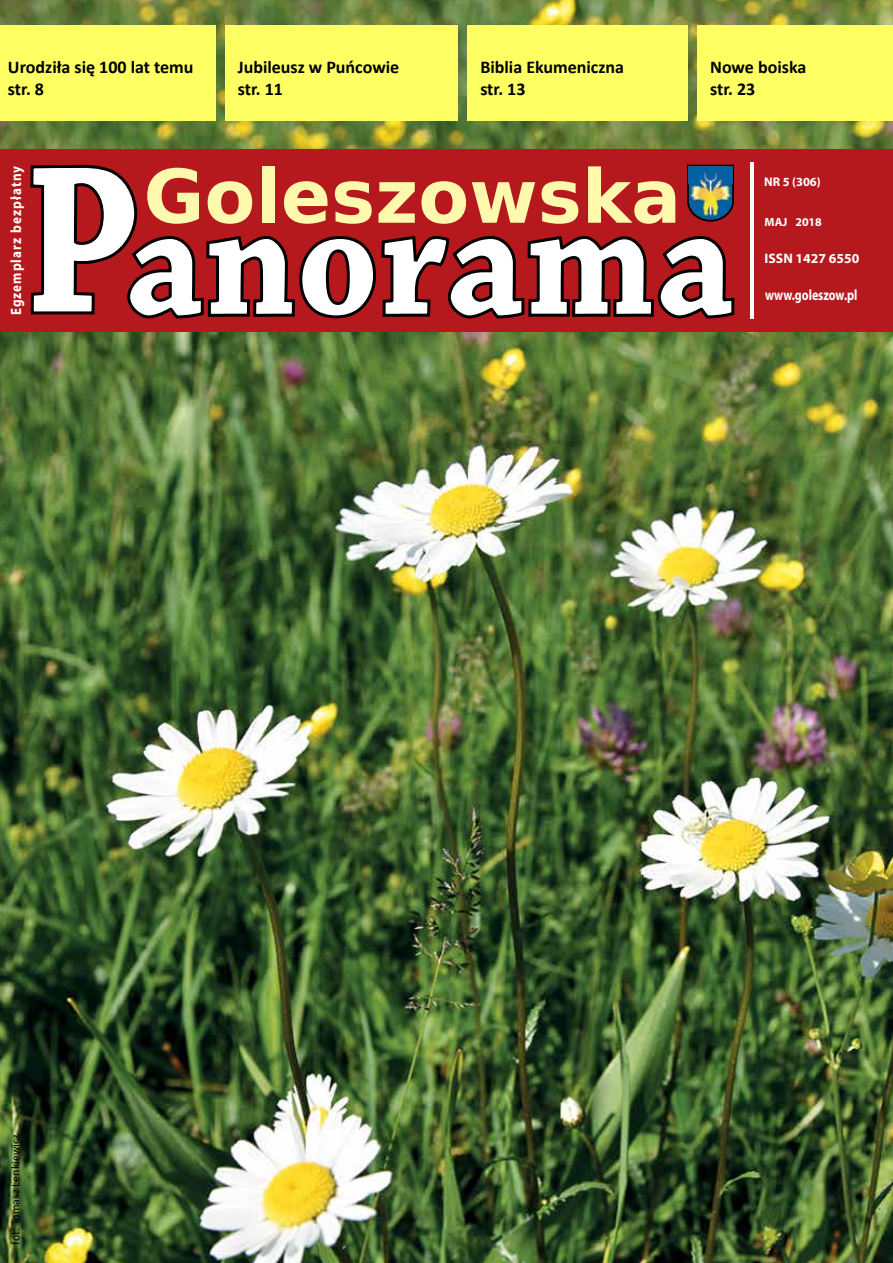
<style>
.page{position:relative;width:893px;height:1263px;background:#fff}
.page>*{position:absolute;margin:0;border:0;box-sizing:border-box;transform-origin:0 0}
.t1{font:700 172.65px "Chaparral Pro";color:#fff;scale:.88 1}
.t2{font:700 74.1px "DejaVu Sans";color:#fff9ae}
.t3{font:700 18px/21.6px "Calibri";color:#000}
.t4{font:700 15px "Myriad Pro";letter-spacing:.075em;color:#fff;scale:.87 1}
.t5{font:700 15px "Myriad Pro";color:#fff;scale:.79 1}
.t6{font:700 13.8px "Myriad Pro";color:#fff}
.t7{font:700 12.45px "Myriad Pro";color:#fff}
.t8{font:12px "Calibri";color:#000}
.t9{font:700 12px "Myriad Pro";color:#fff}
.s1{font-size:225px}
</style>
<div class="page">
<img style="left:0;top:0;width:893px;height:1263px">
<div style="left:0;top:149px;width:893px;height:182px;background:#b5191e"></div>
<svg style="left:30px;top:164px;width:705px;height:155px"></svg>
<img style="left:689px;top:166px;width:43px;height:54px">
<hr style="left:750px;top:162px;width:4px;height:157px;background:#fff">
<div style="left:225px;top:25px;width:233px;height:96px;background:#feff63"></div>
<div style="left:697px;top:25px;width:196px;height:96px;background:#feff63"></div>
<div style="left:468px;top:25px;width:220px;height:96px;background:#feff63"></div>
<div style="left:0;top:25px;width:215px;height:96px;background:#feff63"></div>
<p class="t3" style="left:8px;top:56px;width:187px">Urodziła się 100 lat temu str. 8</p>
<p class="t3" style="left:238px;top:56px;width:163px">Jubileusz w Puńcowie str. 11</p>
<p class="t3" style="left:710px;top:56px;width:98px">Nowe boiska str. 23</p>
<p class="t3" style="left:480px;top:56px;width:145px">Biblia Ekumeniczna str. 13</p>
<p class="t4" style="left:8px;top:315px;width:173px;rotate:-90deg">Egzemplarz bezpłatny</p>
<h2 class="t2" style="left:144px;top:136px;width:539px">Goleszowska</h2>
<p class="t7" style="left:764px;top:175px;width:58px">NR 5 (306)</p>
<h1 class="t1" style="left:22px;top:159px;width:812px"><span class="s1">P</span>anorama</h1>
<p class="t9" style="left:765px;top:215px;width:59px">MAJ 2018</p>
<p class="t6" style="left:765px;top:251px;width:96px">ISSN 1427 6550</p>
<p class="t5" style="left:765px;top:286px;width:119px">www.goleszow.pl</p>
<p class="t8" style="left:8px;top:1245px;width:112px;rotate:-90deg">fot. Tomasz Lenkiewicz</p>
</div>
